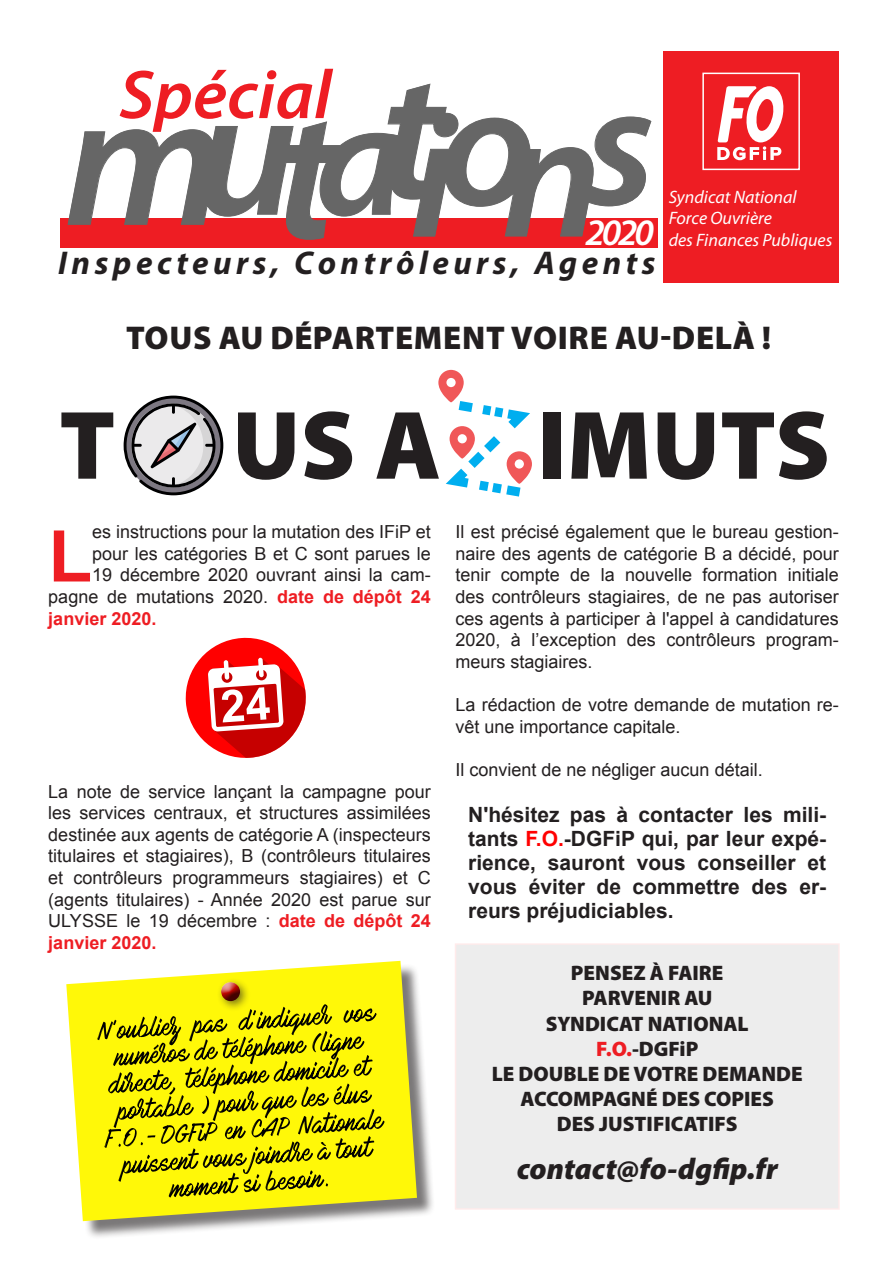
<style>
.page{position:relative;width:893px;height:1263px;background:#fff}
.page>*{position:absolute;margin:0;border:0;box-sizing:border-box;transform-origin:0 0}
.t1{font:700 71.85px "Arial";color:#ee1d23}
.t2{font:italic 600 69.45px "Myriad Pro";color:#ee1d23}
.t3{font:italic 600 37.5px "Myriad Pro";color:#fff}
.t4{font:italic 700 33px "Myriad Pro";letter-spacing:.135em;color:#231f20}
.t5{font:900 33px "Myriad Pro";letter-spacing:.02em;color:#231f20}
.t6{font:italic 900 30px "Myriad Pro";color:#231f20}
.t7{font:700 21px/24px "Arial";color:#231f20;text-align:justify}
.t8{font:900 21px "Myriad Pro";color:#231f20}
.t9{font:18px/21.6px "Arial";color:#231f20;text-align:justify}
.t10{font:italic 18px "Myriad Pro";color:#fff}
.t11{font:700 18px "Arial";color:#ee1d23}
.s1{font-weight:700;color:#ee1d23}
.s2{color:#f00}
.s3{color:#ee1d23}
</style>
<div class="page">
<div style="left:455px;top:944px;width:384px;height:265px;background:#ededed"></div>
<div style="left:60px;top:218px;width:597px;height:30px;background:#ee1d23"></div>
<div style="left:663px;top:52px;width:176px;height:231px;background:#ee1d23"></div>
<svg style="left:67px;top:83px;width:585px;height:157px"></svg>
<div style="left:702px;top:73px;width:98px;height:97px;background:#ee1d23;border:2px solid #fff"></div>
<svg style="left:717px;top:86px;width:67px;height:74px"></svg>
<div style="left:69px;top:963px;width:366px;height:276px;background:#231f20;opacity:.6"></div>
<svg style="left:66px;top:961px;width:351px;height:260px;fill:#fff808"></svg>
<div style="left:216px;top:977px;width:35px;height:35px;background:#231f20;opacity:.6"></div>
<div style="left:219px;top:979px;width:22px;height:16px;background:#fff;opacity:.75"></div>
<div style="left:219px;top:983px;width:22px;height:19px;background:#231f20;opacity:.75"></div>
<svg style="left:97px;top:1004px;width:287px;height:193px;background:#cdc706"></svg>
<svg style="left:185px;top:637px;width:121px;height:121px"></svg>
<svg style="left:61px;top:412px;width:52px;height:67px"></svg>
<svg style="left:238px;top:412px;width:56px;height:68px"></svg>
<svg style="left:304px;top:411px;width:48px;height:69px"></svg>
<div style="left:543px;top:412px;width:18px;height:67px;background:#231f20"></div>
<svg style="left:571px;top:412px;width:76px;height:67px"></svg>
<svg style="left:658px;top:412px;width:56px;height:68px"></svg>
<svg style="left:722px;top:411px;width:105px;height:69px"></svg>
<svg style="left:124px;top:396px;width:99px;height:99px"></svg>
<svg style="left:376px;top:370px;width:156px;height:127px"></svg>
<h2 class="t2" style="left:119px;top:51px;width:214px">Spécial</h2>
<p class="t3" style="left:586px;top:209px;width:70px">2020</p>
<p class="t4" style="left:58px;top:242px;width:599px">Inspecteurs, Contrôleurs, Agents</p>
<p class="t10" style="left:669px;top:186px;width:130px">Syndicat National</p>
<p class="t10" style="left:669px;top:207px;width:105px">Force Ouvrière</p>
<p class="t10" style="left:669px;top:229px;width:165px">des Finances Publiques</p>
<p class="t5" style="left:126px;top:315px;width:646px">TOUS AU DÉPARTEMENT VOIRE AU-DELÀ !</p>
<p class="t1" style="left:48px;top:509px;width:45px">L</p>
<p class="t9" style="left:92px;top:521px;width:340px">es instructions pour la mutation des IFiP et</p>
<p class="t9" style="left:92px;top:543px;width:340px">pour les catégories B et C sont parues le</p>
<p class="t9" style="left:92px;top:564px;width:340px">19 décembre 2020 ouvrant ainsi la cam-</p>
<p class="t9" style="left:48px;top:586px;width:384px">pagne de mutations 2020. <span class="s1">date de dépôt 24</span></p>
<p class="t11" style="left:48px;top:606px;width:110px">janvier 2020.</p>
<p class="t9" style="left:48px;top:780px;width:384px">La note de service lançant la campagne pour les services centraux, et structures assimilées destinée aux agents de catégorie A (inspecteurs titulaires et stagiaires), B (contrôleurs titulaires et contrôleurs programmeurs stagiaires) et C (agents titulaires) - Année 2020 est parue sur ULYSSE le 19 décembre : <span class="s1">date de dépôt 24 janvier 2020.</span></p>
<p class="t9" style="left:455px;top:521px;width:385px">Il est précisé également que le bureau gestion&shy;naire des agents de catégorie B a décidé, pour tenir compte de la nouvelle formation initiale des contrôleurs stagiaires, de ne pas autoriser ces agents à participer à l'appel à candidatures 2020, à l’exception des contrôleurs program&shy;meurs stagiaires.</p>
<p class="t9" style="left:455px;top:694px;width:385px">La rédaction de votre demande de mutation re&shy;vêt une importance capitale.</p>
<p class="t9" style="left:455px;top:759px;width:309px">Il convient de ne négliger aucun détail.</p>
<p class="t7" style="left:468px;top:803px;width:359px">N'hésitez pas à contacter les mili&shy;tants <span class="s2">F.O.</span>-DGFiP qui, par leur expé&shy;rience, sauront vous conseiller et vous éviter de commettre des er&shy;reurs préjudiciables.</p>
<p class="t8" style="left:571px;top:959px;width:154px">PENSEZ À FAIRE</p>
<p class="t8" style="left:582px;top:984px;width:132px">PARVENIR AU</p>
<p class="t8" style="left:546px;top:1009px;width:204px">SYNDICAT NATIONAL</p>
<p class="t8" style="left:596px;top:1035px;width:104px"><span class="s3">F.O.</span>-DGFiP</p>
<p class="t8" style="left:492px;top:1060px;width:313px">LE DOUBLE DE VOTRE DEMANDE</p>
<p class="t8" style="left:520px;top:1085px;width:255px">ACCOMPAGNÉ DES COPIES</p>
<p class="t8" style="left:557px;top:1110px;width:182px">DES JUSTIFICATIFS</p>
<p class="t6" style="left:517px;top:1149px;width:263px">contact@fo-dgfip.fr</p>
</div>
